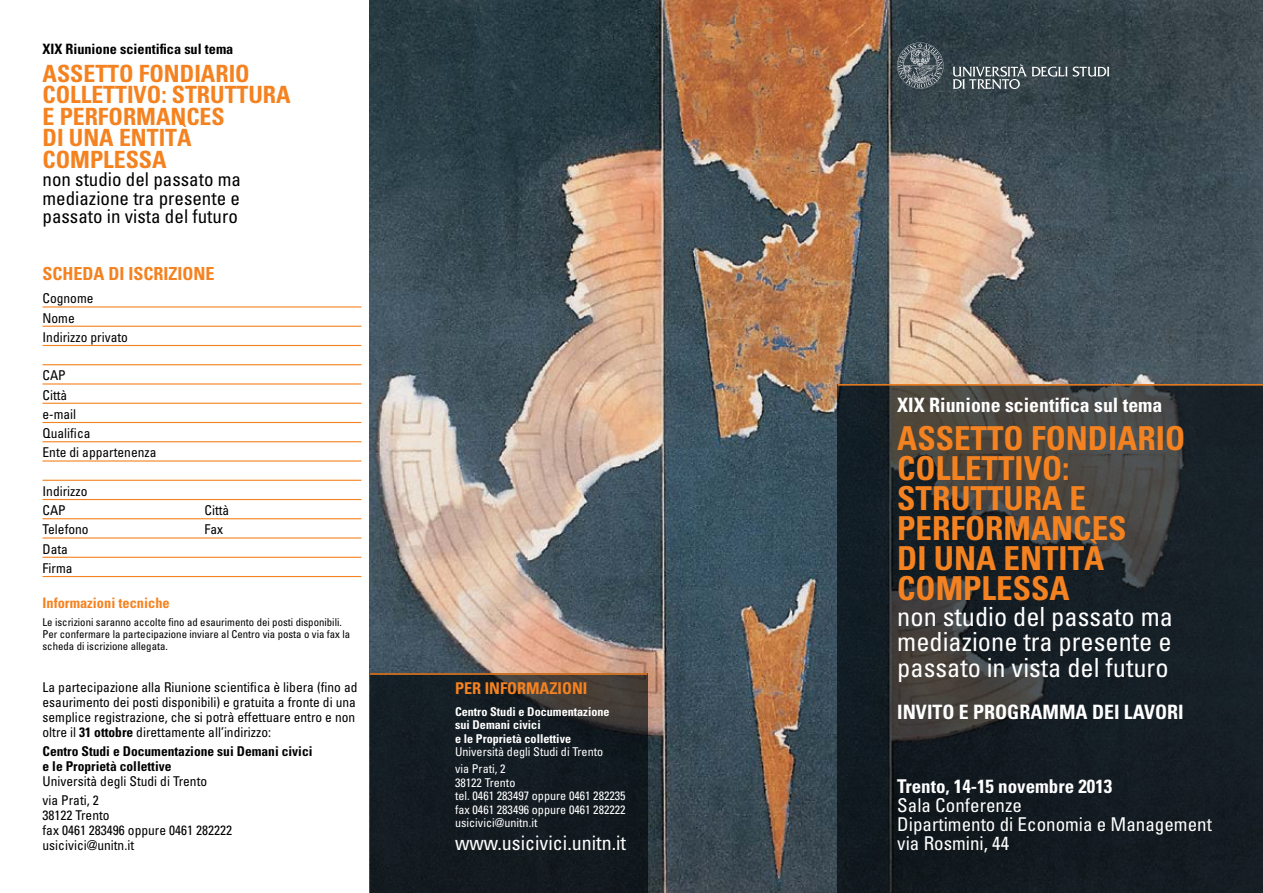
<style>
.page{position:relative;width:1263px;height:893px;background:#fff}
.page>*{position:absolute;margin:0;border:0;box-sizing:border-box;transform-origin:0 0}
.t1{font:700 condensed 33px/30px "Univers";color:#f58220}
.t2{font:condensed 26.4px/25.5px "Univers";color:#fff;text-align:justify}
.t3{font:700 condensed 23.7px/21.6px "Univers";color:#f58220}
.t4{font:condensed 19.95px "Univers";color:#fff}
.t5{font:700 condensed 19.8px "Univers";color:#fff}
.t6{font:condensed 19.05px/18.3px "Univers";color:#000;text-align:justify}
.t7{font:condensed 19.05px/19px "Univers";color:#fff}
.t8{font:700 condensed 19.05px "Univers";color:#fff}
.t9{font:700 condensed 18px "Univers";color:#f58220}
.t10{font:700 condensed 16.2px "Univers";color:#f58220}
.t11{font:700 condensed 14.4px "Univers";color:#f58220}
.t12{font:700 condensed 14.25px "Univers";color:#000}
.t13{font:condensed 13.5px/19.2px "Univers";color:#000}
.t14{font:700 condensed 13.5px/15px "Univers";color:#000}
.t15{font:condensed 12.15px/13.5px "Univers";color:#fff}
.t16{font:700 condensed 12.15px/13.5px "Univers";color:#fff}
.t17{font:condensed 10.8px/12px "Univers";color:#000}
.s1{font-weight:700}
</style>
<div class="page">
<img style="left:370px;top:0;width:893px;height:893px">
<svg style="left:838px;top:386px;width:425px;height:507px;background:#21282b"></svg>
<svg style="left:370px;top:675px;width:277px;height:218px;background:#171e23"></svg>
<hr style="left:43px;top:306px;width:318px;height:2px;background:#f58220">
<hr style="left:43px;top:326px;width:318px;height:1px;background:#f58220">
<hr style="left:43px;top:345px;width:318px;height:1px;background:#f58220">
<hr style="left:43px;top:364px;width:318px;height:1px;background:#f58220">
<hr style="left:43px;top:383px;width:318px;height:2px;background:#f58220">
<hr style="left:43px;top:403px;width:318px;height:1px;background:#f58220">
<hr style="left:43px;top:422px;width:318px;height:1px;background:#f58220">
<hr style="left:43px;top:441px;width:318px;height:1px;background:#f58220">
<hr style="left:43px;top:460px;width:318px;height:2px;background:#f58220">
<hr style="left:43px;top:480px;width:318px;height:1px;background:#f58220">
<hr style="left:43px;top:499px;width:318px;height:1px;background:#f58220">
<hr style="left:43px;top:518px;width:318px;height:1px;background:#f58220">
<hr style="left:43px;top:537px;width:318px;height:2px;background:#f58220">
<hr style="left:43px;top:557px;width:318px;height:1px;background:#f58220">
<hr style="left:43px;top:576px;width:318px;height:1px;background:#f58220">
<svg style="left:953px;top:64px;width:156px;height:25px;background:#5b666b"></svg>
<svg style="left:897px;top:43px;width:46px;height:46px;background:#5d686f"></svg>
<hr style="left:838px;top:384px;width:425px;height:2px;background:#f58220">
<hr style="left:370px;top:673px;width:277px;height:2px;background:#f58220">
<p class="t12" style="left:43px;top:40px;width:192px">XIX Riunione scientifica sul tema</p>
<h3 class="t3" style="left:43px;top:62px;width:163px">Assetto fondiari</h3>
<h3 class="t3" style="left:43px;top:62px;width:235px;text-indent:193px">o collettivo: struttura e performances<br>di una entità complessa</h3>
<h3 class="t6" style="left:43px;top:170px;width:200px">non studio del passato ma mediazione tra presente e passato in vista del futuro</h3>
<h3 class="t9" style="left:43px;top:262px;width:174px">Scheda di iscrizione</h3>
<p class="t13" style="left:43px;top:289px;width:87px">Cognome<br>Nome<br>Indirizzo privato</p>
<p class="t13" style="left:43px;top:366px;width:115px">CAP<br>Città<br>e-mail<br>Qualifica<br>Ente di appartenenza</p>
<p class="t13" style="left:43px;top:481px;width:46px">Indirizzo<br>CAP</p>
<p class="t13" style="left:205px;top:500px;width:26px">Città</p>
<p class="t13" style="left:43px;top:520px;width:48px">Telefono</p>
<p class="t13" style="left:205px;top:520px;width:20px">Fax</p>
<p class="t13" style="left:43px;top:539px;width:31px">Data<br>Firma</p>
<p class="t11" style="left:43px;top:594px;width:129px">Informazioni tecniche</p>
<p class="t17" style="left:43px;top:616px;width:309px">Le iscrizioni saranno accolte fino ad esaurimento dei posti disponibili.<br>Per confermare la partecipazione inviare al Centro via posta o via fax la scheda di iscrizione allegata.</p>
<p class="t13" style="left:43px;top:679px;width:316px;line-height:15px">La partecipazione alla Riunione scientifica è libera (fino ad esaurimento dei posti disponibili) e gratuita a fronte di una semplice registrazione, che si potrà effettuare entro e non oltre il <span class="s1">31 ottobre</span> direttamente all’indirizzo:</p>
<p class="t14" style="left:43px;top:744px;width:271px">Centro Studi e Documentazione sui Demani civici e le Proprietà collettive</p>
<p class="t13" style="left:43px;top:772px;width:166px">Università degli Studi di Trento via Prati, 2</p>
<p class="t13" style="left:43px;top:808px;width:191px;line-height:15px">38122 Trento<br>fax 0461 283496 oppure 0461 282222 usicivici@unitn.it</p>
<p class="t10" style="left:455px;top:679px;width:132px">Per informazioni</p>
<p class="t16" style="left:455px;top:704px;width:156px">Centro Studi e Documentazione sui Demani civici<br>e le Proprietà collettive</p>
<p class="t15" style="left:455px;top:743px;width:150px;line-height:17.4px">Università degli Studi di Trento via Prati, 2</p>
<p class="t15" style="left:455px;top:776px;width:172px">38122 Trento<br>tel. 0461 283497 oppure 0461 282235 fax 0461 283496 oppure 0461 282222 usicivici@unitn.it</p>
<h3 class="t4" style="left:455px;top:831px;width:173px">www.usicivici.unitn.it</h3>
<h3 class="t5" style="left:897px;top:393px;width:267px">XIX Riunione scientifica sul tema</h3>
<h1 class="t1" style="left:897px;top:424px;width:226px">Assetto fondiari</h1>
<h1 class="t1" style="left:1165px;top:424px;width:22px">o</h1>
<h1 class="t1" style="left:897px;top:454px;width:231px">collettivo: struttura e performances di una entità complessa</h1>
<h2 class="t2" style="left:897px;top:603px;width:277px">non studio del passato ma mediazione tra presente e passato in vista del futuro</h2>
<h3 class="t5" style="left:897px;top:700px;width:278px">Invito e programma dei lavori</h3>
<h3 class="t8" style="left:897px;top:775px;width:216px">Trento, 14-15 novembre 2013</h3>
<h3 class="t7" style="left:897px;top:796px;width:316px">Sala Conferenze<br>Dipartimento di Economia e Management via Rosmini, 44</h3>
</div>
